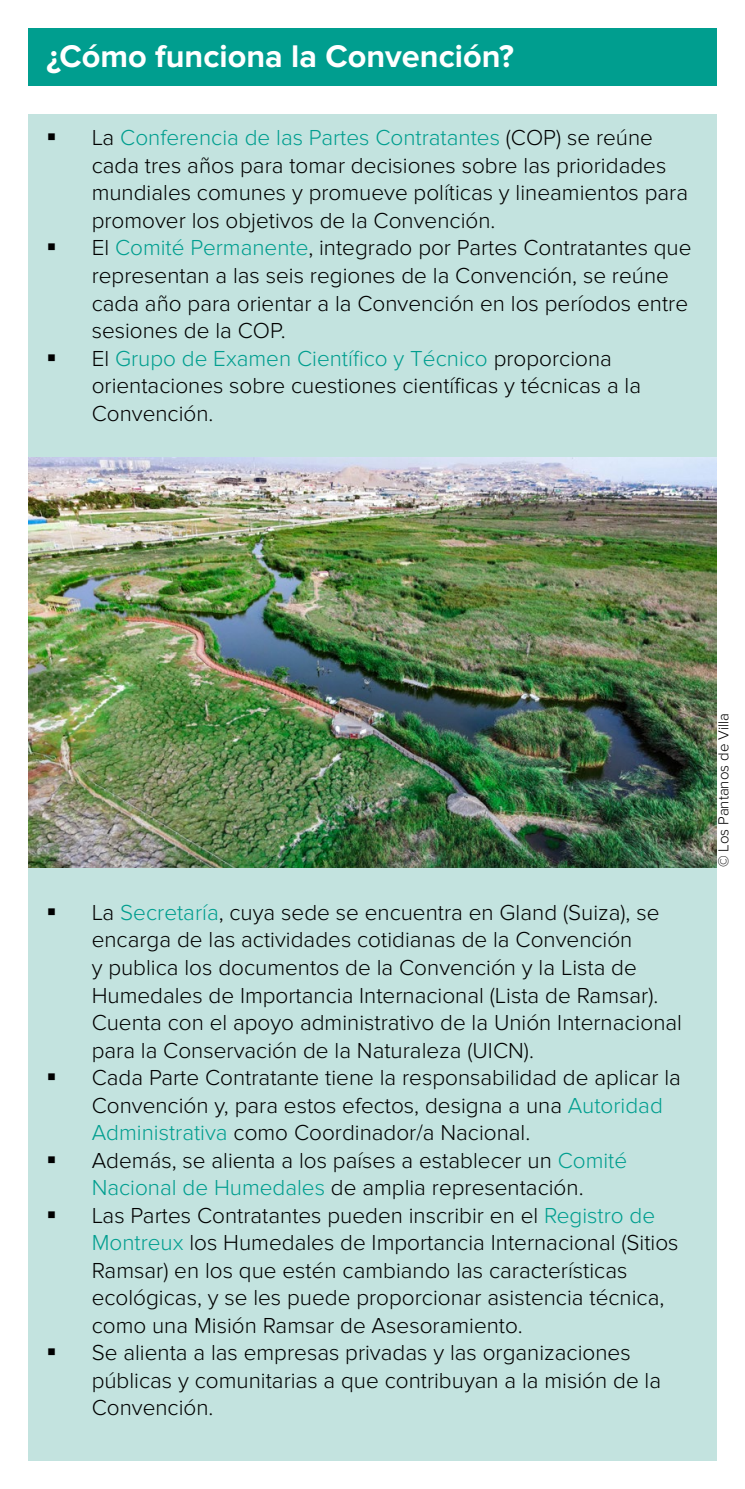
<style>
.page{position:relative;width:745px;height:1489px;background:#fff}
.page>*{position:absolute;margin:0;border:0;box-sizing:border-box;transform-origin:0 0}
.t1{font:700 32.5px "Proxima Nova";color:#fff}
.t2{font:300 22.5px/27.5px "Proxima Nova";color:#000}
.t3{font:300 15px "Proxima Nova";color:#000}
.s1{color:#009e8f}
</style>
<div class="page">
<div style="left:29px;top:114px;width:687px;height:1346px;background:#c3e3df"></div>
<div style="left:29px;top:28px;width:687px;height:58px;background:#009e8f"></div>
<img style="left:29px;top:458px;width:687px;height:409px">
<p class="t1" style="left:47px;top:37px;width:468px">¿Cómo funciona la Convención?</p>
<p class="t2" style="left:92px;top:124px;width:597px;text-indent:-45px">▪ La <span class="s1">Conferencia de las Partes Contratantes</span> (COP) se reúne cada tres años para tomar decisiones sobre las prioridades mundiales comunes y promueve políticas y lineamientos para promover los objetivos de la Convención.</p>
<p class="t2" style="left:92px;top:234px;width:601px;text-indent:-45px">▪ El <span class="s1">Comité Permanente</span>, integrado por Partes Contratantes que representan a las seis regiones de la Convención, se reúne cada año para orientar a la Convención en los períodos entre sesiones de la COP.</p>
<p class="t2" style="left:92px;top:344px;width:550px;text-indent:-45px">▪ El <span class="s1">Grupo de Examen Científico y Técnico</span> proporciona orientaciones sobre cuestiones científicas y técnicas a la<br>Convención.</p>
<p class="t2" style="left:92px;top:898px;width:591px;text-indent:-45px">▪ La <span class="s1">Secretaría</span>, cuya sede se encuentra en Gland (Suiza), se encarga de las actividades cotidianas de la Convención<br>y publica los documentos de la Convención y la Lista de Humedales de Importancia Internacional (Lista de Ramsar).<br>Cuenta con el apoyo administrativo de la Unión Internacional para la Conservación de la Naturaleza (UICN).</p>
<p class="t2" style="left:92px;top:1063px;width:590px;text-indent:-45px">▪ Cada Parte Contratante tiene la responsabilidad de aplicar la<br>Convención y, para estos efectos, designa a una <span class="s1">Autoridad<br>Administrativa</span> como Coordinador/a Nacional.</p>
<p class="t2" style="left:47px;top:1146px;width:581px;text-align:center">▪ Además, se alienta a los países a establecer un <span class="s1">Comité<br>Nacional de Humedales</span> de amplia representación.</p>
<p class="t2" style="left:92px;top:1201px;width:588px;text-indent:-45px">▪ Las Partes Contratantes pueden inscribir en el <span class="s1">Registro de Montreux</span> los Humedales de Importancia Internacional (Sitios Ramsar) en los que estén cambiando las características ecológicas, y se les puede proporcionar asistencia técnica, como una Misión Ramsar de Asesoramiento.</p>
<p class="t2" style="left:92px;top:1338px;width:570px;text-indent:-45px">▪ Se alienta a las empresas privadas y las organizaciones públicas y comunitarias a que contribuyan a la misión de la<br>Convención.</p>
<p class="t3" style="left:714px;top:867px;width:156px;rotate:-90deg">© Los Pantanos de Villa</p>
</div>
